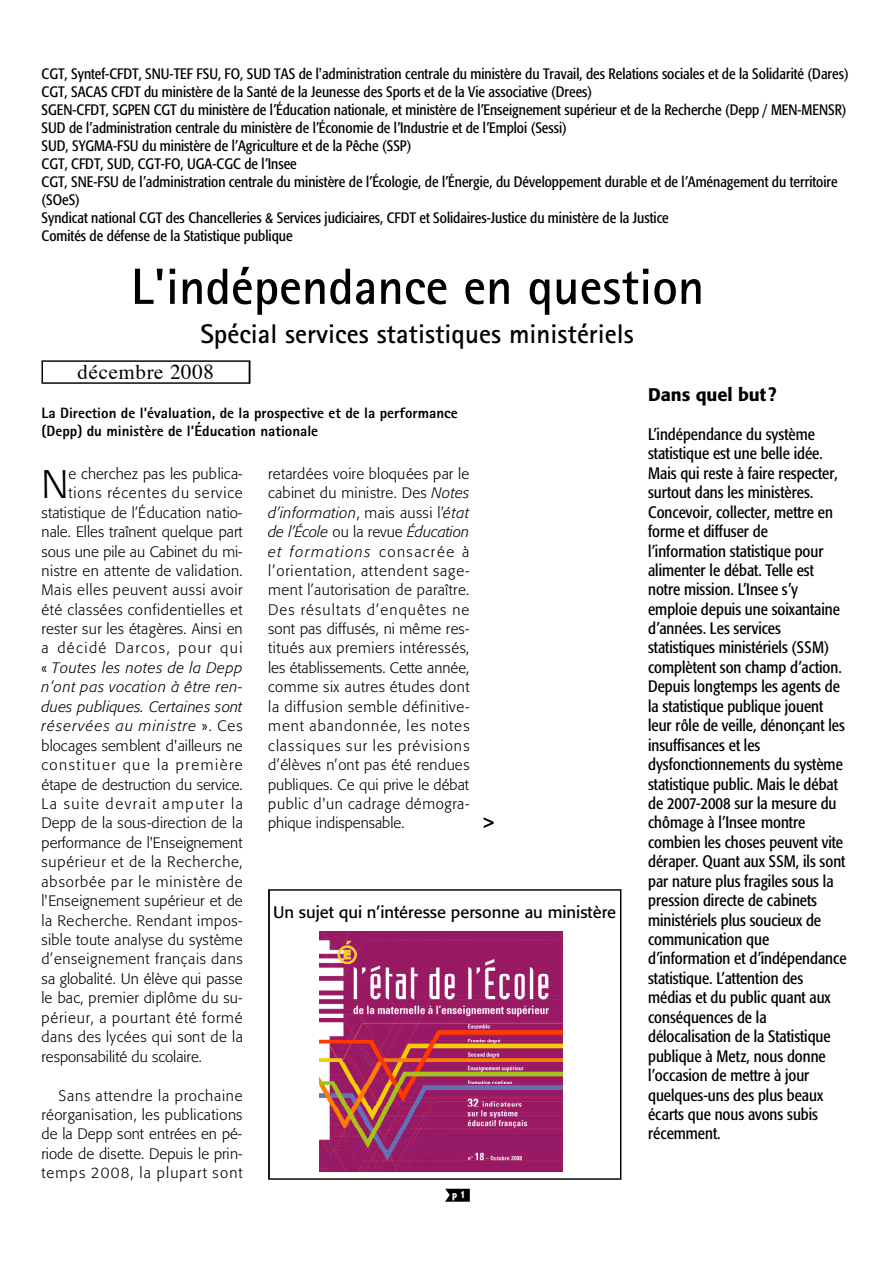
<style>
.page{position:relative;width:893px;height:1263px;background:#fff}
.page>*{position:absolute;margin:0;border:0;box-sizing:border-box;transform-origin:0 0}
.t1{font:700 51px "Rotis Sans Serif";color:#000}
.t2{font:300 39.45px "Formata";color:#000}
.t3{font:700 27px "Rotis Sans Serif";color:#000}
.t4{font:21px "Times";letter-spacing:.03em;color:#000}
.t5{font:500 18px "Formata";color:#000}
.t6{font:condensed 16.5px/19.5px "Formata";color:#000}
.t7{font:16.5px "Formata";color:#000}
.t8{font:300 15px/19.4px "Formata";letter-spacing:.03em;color:#000;text-align:justify}
.t9{font:condensed 15px/18px "Formata";color:#000}
.t10{font:300 15px "Formata";color:#000}
.t11{font:800 15px/18px "Rotis Sans Serif";color:#000}
.t12{font:300 15px "Formata";letter-spacing:.06em;color:#000}
.t13{font:300 15px "Formata";letter-spacing:.105em;color:#000}
.t14{font:italic 300 15px "Formata";letter-spacing:.04em;color:#000}
.t15{font:italic 300 15px "Formata";color:#000}
.t16{font:italic 300 15px "Formata";letter-spacing:.075em;color:#000}
.t17{font:700 15px "Formata";color:#000}
.t18{font:800 condensed 10.5px "Abadi";color:#fff}
.s1{font-style:normal}
.s2{font-style:italic}
</style>
<div class="page">
<svg style="left:445px;top:1189px;width:25px;height:13px"></svg>
<svg style="left:42px;top:360px;width:208px;height:24px"></svg>
<svg style="left:268px;top:889px;width:353px;height:291px"></svg>
<p class="t9" style="left:42px;top:65px;width:808px">CGT, Syntef-CFDT, SNU-TEF FSU, FO, SUD TAS de l'administration centrale du ministère du Travail, des Relations sociales et de la Solidarité (Dares)<br>CGT, SACAS CFDT du ministère de la Santé de la Jeunesse des Sports et de la Vie associative (Drees)<br>SGEN-CFDT, SGPEN CGT du ministère de l’Éducation nationale, et ministère de l’Enseignement supérieur et de la Recherche (Depp / MEN-MENSR)<br>SUD de l’administration centrale du ministère de l’Économie de l’Industrie et de l’Emploi (Sessi)<br>SUD, SYGMA-FSU du ministère de l’Agriculture et de la Pêche (SSP)<br>CGT, CFDT, SUD, CGT-FO, UGA-CGC de l’Insee<br>CGT, SNE-FSU de l’administration centrale du ministère de l’Écologie, de l’Énergie, du Développement durable et de l’Aménagement du territoire (SOeS)<br>Syndicat national CGT des Chancelleries &amp; Services judiciaires, CFDT et Solidaires-Justice du ministère de la Justice<br>Comités de défense de la Statistique publique</p>
<h1 class="t1" style="left:131px;top:269px;width:575px">L'indépendance en question</h1>
<h3 class="t3" style="left:200px;top:324px;width:435px">Spécial services statistiques ministériels</h3>
<h3 class="t4" style="left:78px;top:363px;width:138px">décembre 2008</h3>
<p class="t11" style="left:42px;top:406px;width:418px">La Direction de l’évaluation, de la prospective et de la performance (Depp) du ministère de l’Éducation nationale</p>
<h2 class="t2" style="left:42px;top:467px;width:29px">N</h2>
<p class="t10" style="left:69px;top:467px;width:175px">e cherchez pas les publica-</p>
<p class="t12" style="left:69px;top:486px;width:176px">tions récentes du service</p>
<p class="t8" style="left:42px;top:504px;width:202px">statistique de l’Éducation natio-</p>
<p class="t10" style="left:42px;top:525px;width:202px">nale. Elles traînent quelque part</p>
<p class="t10" style="left:42px;top:545px;width:202px">sous une pile au Cabinet du mi-</p>
<p class="t8" style="left:42px;top:562px;width:203px">nistre en attente de validation.</p>
<p class="t8" style="left:42px;top:582px;width:202px">Mais elles peuvent aussi avoir</p>
<p class="t8" style="left:42px;top:601px;width:202px">été classées confidentielles et</p>
<p class="t8" style="left:42px;top:620px;width:202px">rester sur les étagères. Ainsi en</p>
<p class="t13" style="left:42px;top:642px;width:203px">a décidé Darcos, pour qui</p>
<p class="t14" style="left:42px;top:661px;width:203px"><span class="s1">«</span> Toutes les notes de la Depp</p>
<p class="t14" style="left:42px;top:680px;width:202px">n’ont pas vocation à être ren-</p>
<p class="t15" style="left:42px;top:700px;width:202px">dues publiques. Certaines sont</p>
<p class="t16" style="left:42px;top:719px;width:203px">réservées au ministre <span class="s1">». Ces</span></p>
<p class="t10" style="left:42px;top:739px;width:202px">blocages semblent d'ailleurs ne</p>
<p class="t13" style="left:42px;top:758px;width:203px">constituer que la première</p>
<p class="t10" style="left:42px;top:778px;width:203px">étape de destruction du service.</p>
<p class="t13" style="left:42px;top:797px;width:203px">La suite devrait amputer la</p>
<p class="t10" style="left:42px;top:816px;width:203px">Depp de la sous-direction de la</p>
<p class="t10" style="left:42px;top:836px;width:202px">performance de l'Enseignement</p>
<p class="t8" style="left:42px;top:853px;width:203px">supérieur et de la Recherche,</p>
<p class="t12" style="left:42px;top:875px;width:203px">absorbée par le ministère de</p>
<p class="t10" style="left:42px;top:894px;width:202px">l'Enseignement supérieur et de</p>
<p class="t8" style="left:42px;top:912px;width:202px">la Recherche. Rendant impos-</p>
<p class="t8" style="left:42px;top:931px;width:203px">sible toute analyse du système</p>
<p class="t8" style="left:42px;top:951px;width:203px">d’enseignement français dans</p>
<p class="t10" style="left:42px;top:972px;width:203px">sa globalité. Un élève qui passe</p>
<p class="t8" style="left:42px;top:989px;width:202px">le bac, premier diplôme du su-</p>
<p class="t12" style="left:42px;top:1011px;width:203px">périeur, a pourtant été formé</p>
<p class="t8" style="left:42px;top:1028px;width:203px">dans des lycées qui sont de la</p>
<p class="t10" style="left:42px;top:1050px;width:162px">responsabilité du scolaire.</p>
<p class="t8" style="left:42px;top:1087px;width:203px;text-indent:17px">Sans attendre la prochaine réorganisation, les publications de la Depp sont entrées en pé&shy;riode de disette. Depuis le prin&shy;temps 2008, la plupart sont</p>
<p class="t8" style="left:268px;top:465px;width:203px">retardées voire bloquées par le cabinet du ministre. Des <span class="s2">N o te s d ’in fo rm a tio n</span>, mais aussi l’<span class="s2">é ta t de l’École</span> ou la revue <span class="s2">Éducation et formations</span> consacrée à l’orientation, attendent sage&shy;ment l’autorisation de paraître.<br>Des résultats d’enquêtes ne sont pas diffusés, ni même res&shy;titués aux premiers intéressés, les établissements. Cette année, comme six autres études dont la diffusion semble définitive&shy;ment abandonnée, les notes classiques sur les prévisions d’élèves n’ont pas été rendues publiques. Ce qui prive le débat public d'un cadrage démogra&shy;phique indispensable.</p>
<p class="t17" style="left:484px;top:816px;width:12px">&gt;</p>
<p class="t7" style="left:273px;top:905px;width:344px">Un sujet qui n’intéresse personne au ministère</p>
<p class="t18" style="left:452px;top:1189px;width:15px">p 1</p>
<p class="t5" style="left:648px;top:387px;width:130px">Dans quel but ?</p>
<p class="t6" style="left:648px;top:426px;width:200px">L’indépendance du système statistique est une belle idée.<br>Mais qui reste à faire respecter, surtout dans les ministères.<br>Concevoir, collecter, mettre en forme et diffuser de l’information statistique pour alimenter le débat. Telle est notre mission. L’Insee s’y emploie depuis une soixantaine d’années. Les services statistiques ministériels (SSM) complètent son champ d’action.<br>Depuis longtemps les agents de la statistique publique jouent leur rôle de veille, dénonçant les insuffisances et les dysfonctionnements du système statistique public. Mais le débat de 2007-2008 sur la mesure du chômage à l’Insee montre combien les choses peuvent vite déraper. Quant aux SSM, ils sont par nature plus fragiles sous la pression directe de cabinets ministériels plus soucieux de communication que d’information et d’indépendance statistique. L’attention des médias et du public quant aux conséquences de la délocalisation de la Statistique publique à Metz, nous donne l’occasion de mettre à jour quelques-uns des plus beaux écarts que nous avons subis récemment.</p>
</div>
